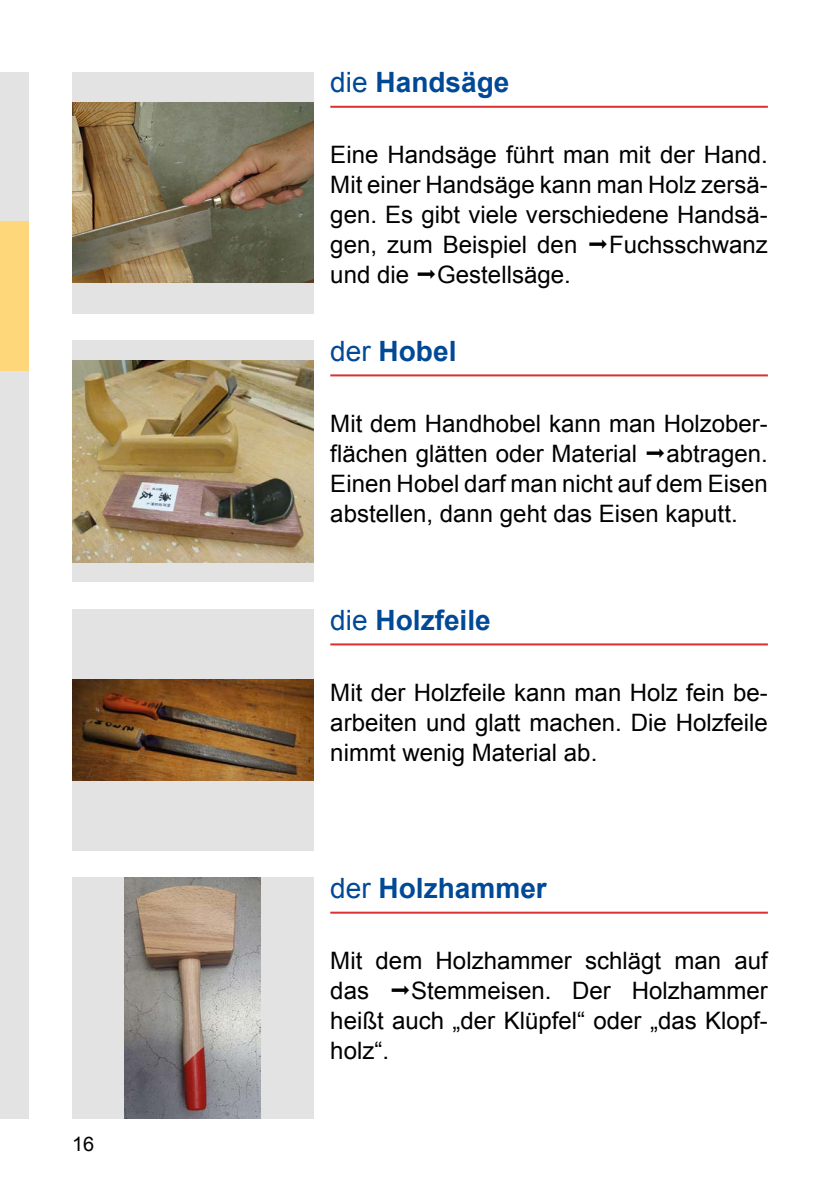
<style>
.page{position:relative;width:840px;height:1191px;background:#fff}
.page>*{position:absolute;margin:0;border:0;box-sizing:border-box;transform-origin:0 0}
.t1{font:700 28px "Arial";color:#004996}
.t2{font:24px/30px "Arial";color:#000;text-align:justify}
.t3{font:20px "Arial";color:#000}
.s1{font-weight:400}
</style>
<div class="page">
<div style="left:0;top:72px;width:28px;height:150px;background:#e3e3e3"></div>
<div style="left:0;top:371px;width:28px;height:149px;background:#e3e3e3"></div>
<div style="left:0;top:521px;width:28px;height:149px;background:#e3e3e3"></div>
<div style="left:0;top:670px;width:28px;height:150px;background:#e3e3e3"></div>
<div style="left:0;top:820px;width:28px;height:149px;background:#e3e3e3"></div>
<div style="left:0;top:969px;width:28px;height:150px;background:#e3e3e3"></div>
<div style="left:0;top:222px;width:28px;height:149px;background:#ffd77b"></div>
<div style="left:72px;top:72px;width:241px;height:241px;background:#e3e3e3"></div>
<img style="left:72px;top:102px;width:241px;height:181px">
<div style="left:72px;top:341px;width:241px;height:240px;background:#e3e3e3"></div>
<img style="left:72px;top:360px;width:241px;height:202px">
<div style="left:72px;top:609px;width:241px;height:241px;background:#e3e3e3"></div>
<img style="left:72px;top:680px;width:241px;height:100px">
<div style="left:72px;top:878px;width:241px;height:241px;background:#e3e3e3"></div>
<img style="left:125px;top:878px;width:135px;height:241px">
<hr style="left:330px;top:106px;width:437px;height:2px;background:#dc2f34">
<hr style="left:330px;top:374px;width:437px;height:2px;background:#dc2f34">
<hr style="left:330px;top:643px;width:437px;height:2px;background:#dc2f34">
<hr style="left:330px;top:911px;width:437px;height:2px;background:#dc2f34">
<p class="t3" style="left:72px;top:1130px;width:24px">16</p>
<p class="t1" style="left:330px;top:64px;width:180px"><span class="s1">die</span> Handsäge</p>
<p class="t2" style="left:330px;top:140px;width:439px">Eine Handsäge führt man mit der Hand.<br>Mit einer Handsäge kann man Holz zersä&shy;gen. Es gibt viele verschiedene Handsä&shy;gen, zum Beispiel den</p>
<p class="t2" style="left:608px;top:230px;width:160px">Fuchsschwanz</p>
<p class="t2" style="left:330px;top:260px;width:242px">und die Gestellsäge.</p>
<p class="t1" style="left:330px;top:332px;width:128px"><span class="s1">der</span> Hobel</p>
<p class="t2" style="left:330px;top:408px;width:439px">Mit dem Handhobel kann man Holzober&shy;flächen glätten oder Material abtragen.<br>Einen Hobel darf man nicht auf dem Eisen abstellen, dann geht das Eisen kaputt.</p>
<p class="t1" style="left:330px;top:601px;width:162px"><span class="s1">die</span> Holzfeile</p>
<p class="t2" style="left:330px;top:677px;width:439px">Mit der Holzfeile kann man Holz fein be&shy;arbeiten und glatt machen. Die Holzfeile nimmt wenig Material ab.</p>
<p class="t1" style="left:330px;top:869px;width:218px"><span class="s1">der</span> Holzhammer</p>
<p class="t2" style="left:330px;top:945px;width:439px">Mit dem Holzhammer schlägt man auf das</p>
<p class="t2" style="left:330px;top:975px;width:439px;text-indent:81px">Stemmeisen. Der Holzhammer heißt auch „der Klüpfel“ oder „das Klopf&shy;holz“.</p>
</div>
